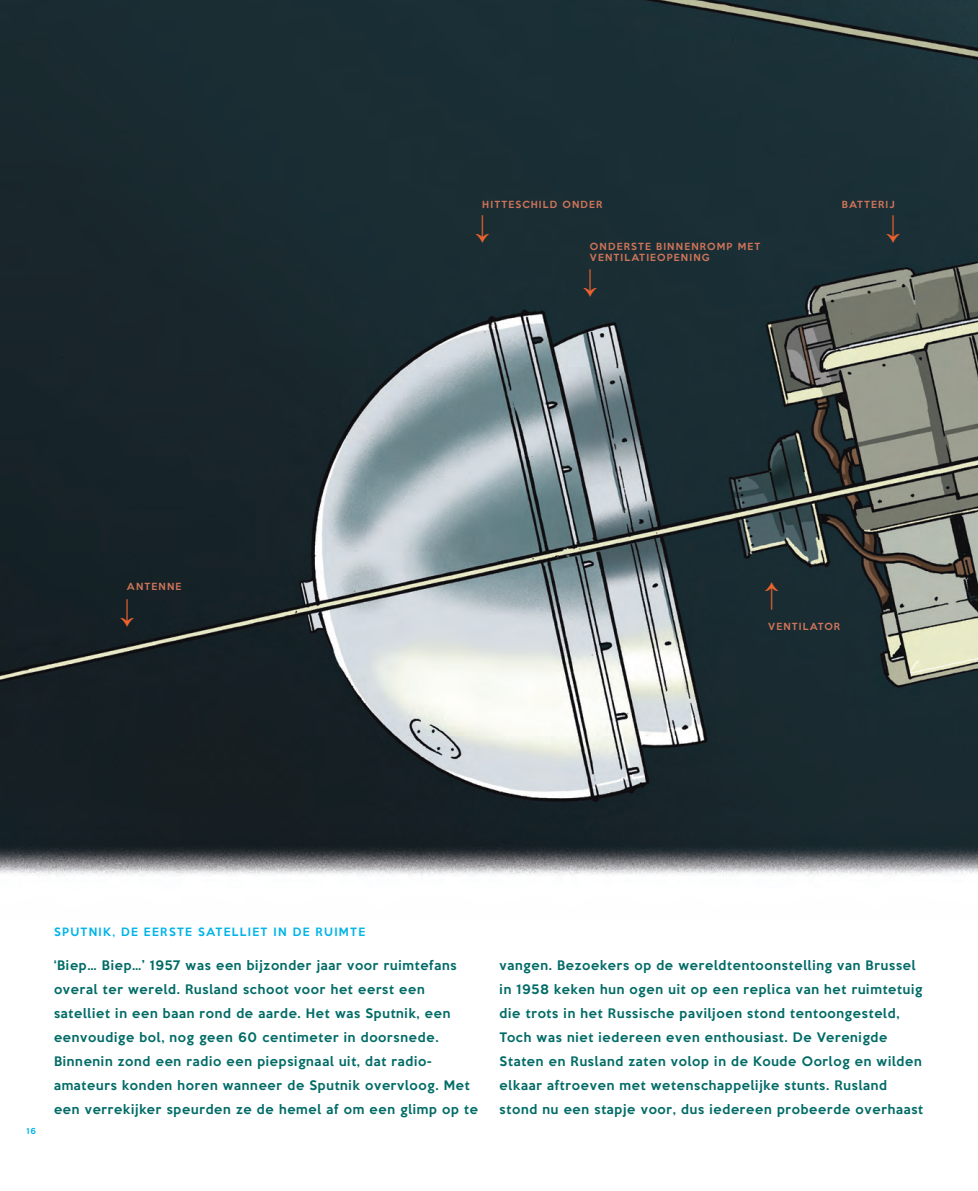
<style>
.page{position:relative;width:978px;height:1191px;background:#fff}
.page>*{position:absolute;margin:0;border:0;box-sizing:border-box;transform-origin:0 0}
.t1{font:500 12px/24px "Keep Calm";letter-spacing:.06em;color:#006b66}
.t2{font:500 10.5px "Keep Calm";letter-spacing:.13em;color:#00b4e7}
.t3{font:500 9px/10.8px "Keep Calm";letter-spacing:.13em;color:#cf7459}
.t4{font:500 7.5px "Keep Calm";color:#00b4e7}
</style>
<div class="page">
<img style="left:0;top:0;width:978px;height:876px">
<svg style="left:121px;top:599px;width:13px;height:27px"></svg>
<svg style="left:584px;top:270px;width:13px;height:27px"></svg>
<svg style="left:476px;top:215px;width:14px;height:28px"></svg>
<svg style="left:887px;top:215px;width:13px;height:28px"></svg>
<svg style="left:765px;top:582px;width:13px;height:27px"></svg>
<p class="t3" style="left:482px;top:198px;width:122px">HITTESCHILD ONDER</p>
<p class="t3" style="left:842px;top:198px;width:54px">BATTERIJ</p>
<p class="t3" style="left:590px;top:240px;width:172px">ONDERSTE BINNENROMP MET<br>VENTILATIEOPENING</p>
<p class="t3" style="left:127px;top:580px;width:56px">ANTENNE</p>
<p class="t3" style="left:768px;top:620px;width:73px">VENTILATOR</p>
<p class="t4" style="left:26px;top:1124px;width:11px">16</p>
<p class="t2" style="left:54px;top:922px;width:313px">SPUTNIK, DE EERSTE SATELLIET IN DE RUIMTE</p>
<p class="t1" style="left:54px;top:952px;width:425px">‘Biep… Biep…’ 1957 was een bijzonder jaar voor ruimtefans overal ter wereld. Rusland schoot voor het eerst een satelliet in een baan rond de aarde. Het was Sputnik, een eenvoudige bol, nog geen 60 centimeter in doorsnede.<br>Binnenin zond een radio een piepsignaal uit, dat radio&shy;amateurs konden horen wanneer de Sputnik overvloog. Met een verrekijker speurden ze de hemel af om een glimp op te</p>
<p class="t1" style="left:500px;top:952px;width:425px">vangen. Bezoekers op de wereldtentoonstelling van Brussel in 1958 keken hun ogen uit op een replica van het ruimtetuig die trots in het Russische paviljoen stond tentoongesteld, Toch was niet iedereen even enthousiast. De Verenigde Staten en Rusland zaten volop in de Koude Oorlog en wilden elkaar aftroeven met wetenschappelijke stunts. Rusland stond nu een stapje voor, dus iedereen probeerde overhaast</p>
</div>
